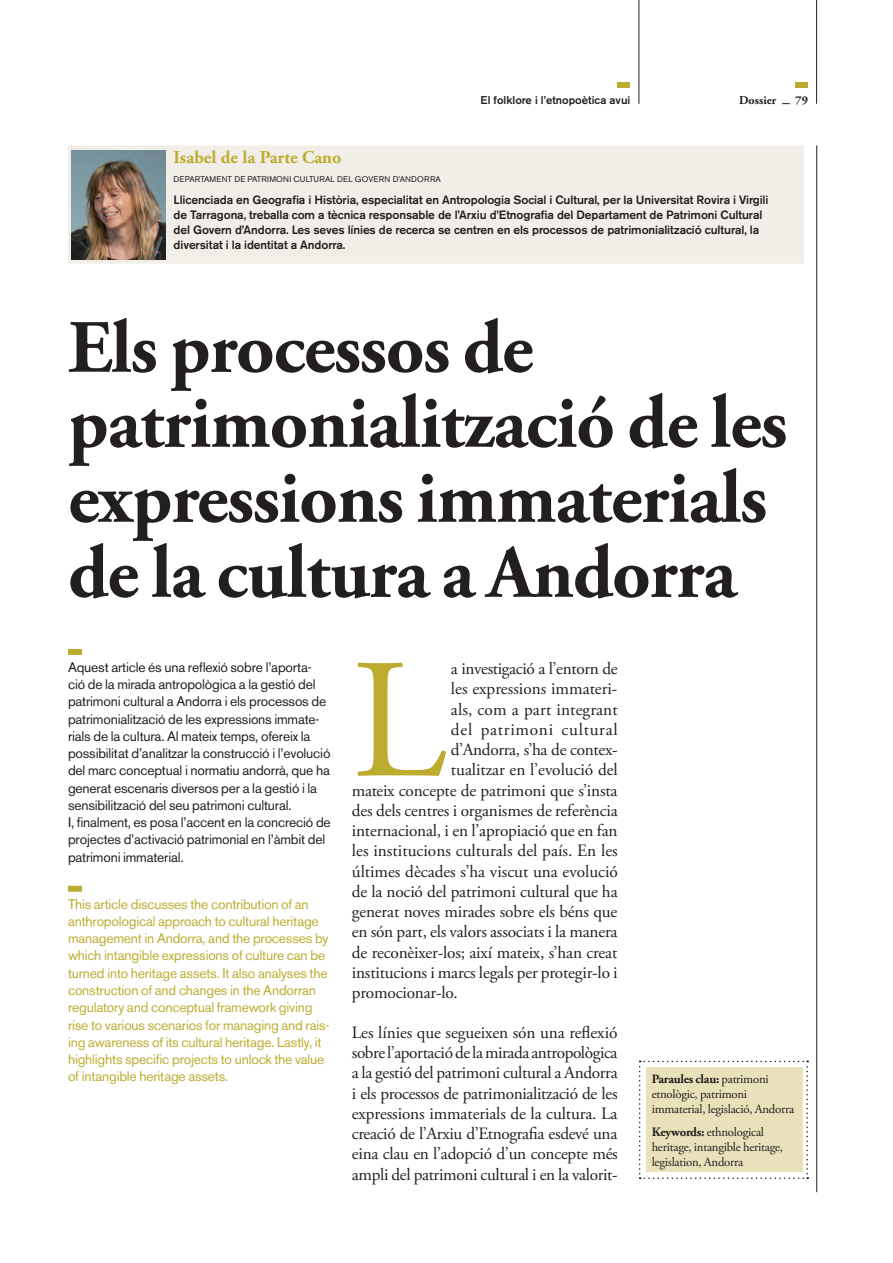
<style>
.page{position:relative;width:893px;height:1263px;background:#fff}
.page>*{position:absolute;margin:0;border:0;box-sizing:border-box;transform-origin:0 0}
.t1{font:169.95px "Adobe Garamond Pro";color:#bcad31}
.t2{font:700 75px/75px "Adobe Garamond Pro";letter-spacing:-.015em;color:#231f20}
.t3{font:700 18px "Adobe Garamond Pro";color:#bcad31}
.t4{font:17.25px/20.2px "Adobe Garamond Pro";letter-spacing:-.01em;color:#231f20;text-align:justify}
.t5{font:17.25px "Adobe Garamond Pro";letter-spacing:.04em;color:#231f20}
.t6{font:13.8px/17.2px "Akzidenz Grotesk BE";letter-spacing:-.015em;color:#231f20}
.t7{font:13.8px/17.2px "Akzidenz Grotesk BE";letter-spacing:-.015em;color:#bcad31}
.t8{font:12.75px/15px "Adobe Garamond Pro";letter-spacing:-.02em;color:#231f20}
.t9{font:500 12px/15px "Akzidenz Grotesk BE";letter-spacing:-.01em;color:#231f20}
.t10{font:700 12px "Adobe Garamond Pro";color:#231f20}
.t11{font:500 11.25px "Akzidenz Grotesk BE";color:#231f20}
.t12{font:8.25px "Akzidenz Grotesk BE";letter-spacing:.02em;color:#231f20}
.s1{font-weight:700}
</style>
<div class="page">
<hr style="left:639px;top:0;width:1px;height:104px;background:#231f20">
<hr style="left:816px;top:0;width:1px;height:104px;background:#231f20">
<hr style="left:816px;top:145px;width:1px;height:1047px;background:#231f20">
<div style="left:618px;top:82px;width:12px;height:6px;background:#bcad31"></div>
<div style="left:796px;top:82px;width:12px;height:6px;background:#bcad31"></div>
<div style="left:68px;top:145px;width:736px;height:119px;background:#f1ede7"></div>
<img style="left:72px;top:150px;width:94px;height:109px">
<svg style="left:639px;top:1061px;width:169px;height:118px"></svg>
<div style="left:646px;top:1067px;width:156px;height:105px;background:#e8e1ba"></div>
<div style="left:68px;top:649px;width:14px;height:6px;background:#bcad31"></div>
<div style="left:68px;top:886px;width:14px;height:6px;background:#bcad31"></div>
<p class="t11" style="left:481px;top:93px;width:151px">El folklore i l’etnopoètica avui</p>
<p class="t10" style="left:739px;top:93px;width:39px">Dossier</p>
<p class="t10" style="left:795px;top:93px;width:14px">79</p>
<p class="t3" style="left:174px;top:147px;width:169px">Isabel de la Parte Cano</p>
<p class="t12" style="left:174px;top:174px;width:8px">Departament</p>
<p class="t12" style="left:234px;top:174px;width:20px">de Patrimoni</p>
<p class="t12" style="left:293px;top:174px;width:8px">Cultural</p>
<p class="t12" style="left:337px;top:174px;width:6px">del</p>
<p class="t12" style="left:355px;top:174px;width:10px">Govern</p>
<p class="t12" style="left:393px;top:174px;width:20px">d’Andorra</p>
<p class="t9" style="left:174px;top:192px;width:596px">Llicenciada en Geografia i Història, especialitat en Antropologia Social i Cultural, per la Universitat Rovira i Virgili de Tarragona, treballa com a tècnica responsable de l’Arxiu d’Etnografia del Departament de Patrimoni Cultural del Govern d’Andorra. Les seves línies de recerca se centren en els processos de patrimonialització cultural, la diversitat i la identitat a Andorra.</p>
<h2 class="t2" style="left:68px;top:312px;width:721px">Els processos de patrimonialització de les expressions immaterials de la cultura a Andorra</h2>
<p class="t6" style="left:68px;top:658px;width:264px">Aquest article és una reflexió sobre l’aporta&shy;ció de la mirada antropològica a la gestió del patrimoni cultural a Andorra i els processos de patrimonialització de les expressions immate&shy;rials de la cultura. Al mateix temps, ofereix la possibilitat d’analitzar la construcció i l’evolució del marc conceptual i normatiu andorrà, que ha generat escenaris diversos per a la gestió i la sensibilització del seu patrimoni cultural.<br>I, finalment, es posa l’accent en la concreció de projectes d’activació patrimonial en l’àmbit del patrimoni immaterial.</p>
<p class="t7" style="left:68px;top:895px;width:263px">This article discusses the contribution of an anthropological approach to cultural heritage management in Andorra, and the processes by which intangible expressions of culture can be turned into heritage assets. It also analyses the construction of and changes in the Andorran regulatory and conceptual framework giving rise to various scenarios for managing and rais&shy;ing awareness of its cultural heritage. Lastly, it highlights specific projects to unlock the value of intangible heritage assets.</p>
<h1 class="t1" style="left:352px;top:619px;width:95px">L</h1>
<p class="t4" style="left:451px;top:659px;width:168px">a investigació a l’entorn de</p>
<p class="t4" style="left:451px;top:679px;width:168px">les expressions immateri-</p>
<p class="t4" style="left:451px;top:700px;width:168px">als, com a part integrant</p>
<p class="t5" style="left:451px;top:719px;width:168px">del patrimoni cultural</p>
<p class="t4" style="left:451px;top:740px;width:168px">d’Andorra, s’ha de contex-</p>
<p class="t4" style="left:451px;top:760px;width:168px">tualitzar en l’evolució del</p>
<p class="t4" style="left:352px;top:781px;width:267px">mateix concepte de patrimoni que s’insta</p>
<p class="t4" style="left:352px;top:801px;width:267px">des dels centres i organismes de referència</p>
<p class="t4" style="left:352px;top:821px;width:267px">internacional, i en l’apropiació que en fan</p>
<p class="t4" style="left:352px;top:841px;width:267px">les institucions culturals del país. En les</p>
<p class="t4" style="left:352px;top:862px;width:268px">últimes dècades s’ha viscut una evolució</p>
<p class="t4" style="left:352px;top:882px;width:267px">de la noció del patrimoni cultural que ha</p>
<p class="t4" style="left:352px;top:902px;width:267px">generat noves mirades sobre els béns que</p>
<p class="t4" style="left:352px;top:922px;width:267px">en són part, els valors associats i la manera</p>
<p class="t4" style="left:352px;top:943px;width:267px">de reconèixer-los; així mateix, s’han creat</p>
<p class="t4" style="left:352px;top:963px;width:267px">institucions i marcs legals per protegir-lo i</p>
<p class="t4" style="left:352px;top:983px;width:107px">promocionar-lo.</p>
<p class="t4" style="left:352px;top:1023px;width:267px">Les línies que segueixen són una reflexió sobre l’aportació de la mirada antropològica a la gestió del patrimoni cultural a Andorra i els processos de patrimonialització de les expressions immaterials de la cultura. La creació de l’Arxiu d’Etnografia esdevé una eina clau en l’adopció d’un concepte més ampli del patrimoni cultural i en la valorit-</p>
<p class="t8" style="left:652px;top:1071px;width:144px"><span class="s1">Paraules clau:</span> patrimoni etnològic, patrimoni immaterial, legislació, Andorra</p>
<p class="t8" style="left:652px;top:1125px;width:133px"><span class="s1">Keywords:</span> ethnological heritage, intangible heritage, legislation, Andorra</p>
</div>
